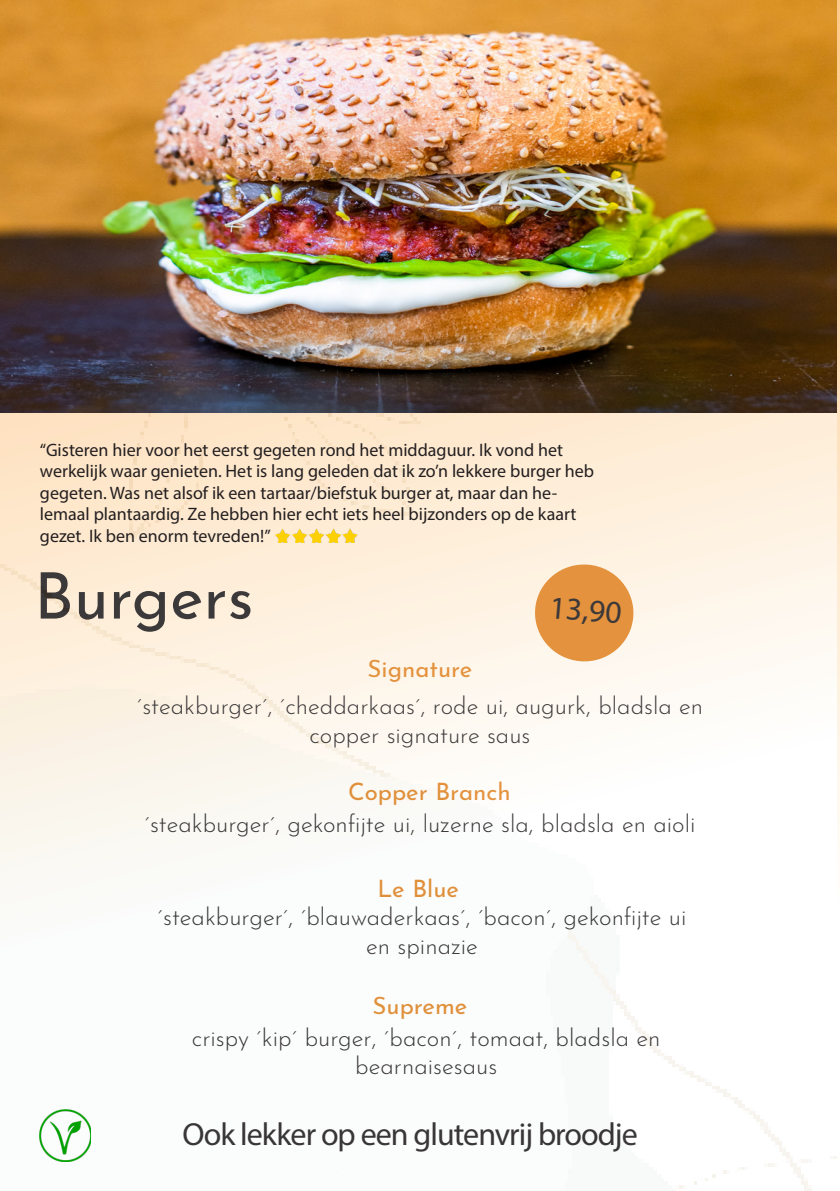
<style>
.page{position:relative;width:840px;height:1191px;background:#fff}
.page>*{position:absolute;margin:0;border:0;box-sizing:border-box;transform-origin:0 0}
.t1{font:64px "Josefin Sans";color:#231f20}
.t2{font:32px "Myriad Pro";letter-spacing:-.03em;color:#231f20}
.t3{font:300 24px/28.8px "Josefin Sans";color:#231f20;text-align:center}
.t4{font:24px "Josefin Sans";color:#e18424}
.t5{font:18px/21.6px "Myriad Pro";color:#231f20}
</style>
<div class="page">
<img style="left:0;top:412px;width:836px;height:779px">
<img style="left:0;top:0;width:836px;height:412px">
<img style="left:40px;top:1109px;width:51px;height:52px">
<img style="left:275px;top:525px;width:83px;height:17px">
<svg style="left:836px;top:1px;width:3px;height:1158px"></svg>
<p class="t5" style="left:40px;top:438px;width:555px">“Gisteren hier voor het eerst gegeten rond het middaguur. Ik vond het werkelijk waar genieten. Het is lang geleden dat ik zo’n lekkere burger heb gegeten. Was net alsof ik een tartaar/biefstuk burger at, maar dan he&shy;lemaal plantaardig. Ze hebben hier echt iets heel bijzonders op de kaart gezet. Ik ben enorm tevreden!”</p>
<p class="t1" style="left:34px;top:543px;width:221px">Burgers</p>
<p class="t2" style="left:551px;top:587px;width:74px;rotate:5deg">13,90</p>
<p class="t4" style="left:367px;top:649px;width:106px">Signature</p>
<p class="t3" style="left:137px;top:689px;width:567px">´steakburger´, ´cheddarkaas´, rode ui, augurk, bladsla en copper signature saus</p>
<p class="t4" style="left:348px;top:771px;width:164px">Copper Branch</p>
<p class="t3" style="left:144px;top:806px;width:552px">´steakburger´, gekonfijte ui, luzerne sla, bladsla en aioli</p>
<p class="t4" style="left:377px;top:868px;width:83px">Le Blue</p>
<p class="t3" style="left:157px;top:900px;width:530px">´steakburger´, ´blauwaderkaas´, ´bacon´, gekonfijte ui en spinazie</p>
<p class="t4" style="left:372px;top:985px;width:96px">Supreme</p>
<p class="t3" style="left:192px;top:1020px;width:470px">crispy ´kip´ burger, ´bacon´, tomaat, bladsla en</p>
<p class="t3" style="left:355px;top:1049px;width:143px">bearnaisesaus</p>
<p class="t2" style="left:182px;top:1114px;width:456px">Ook lekker op een glutenvrij broodje</p>
</div>
